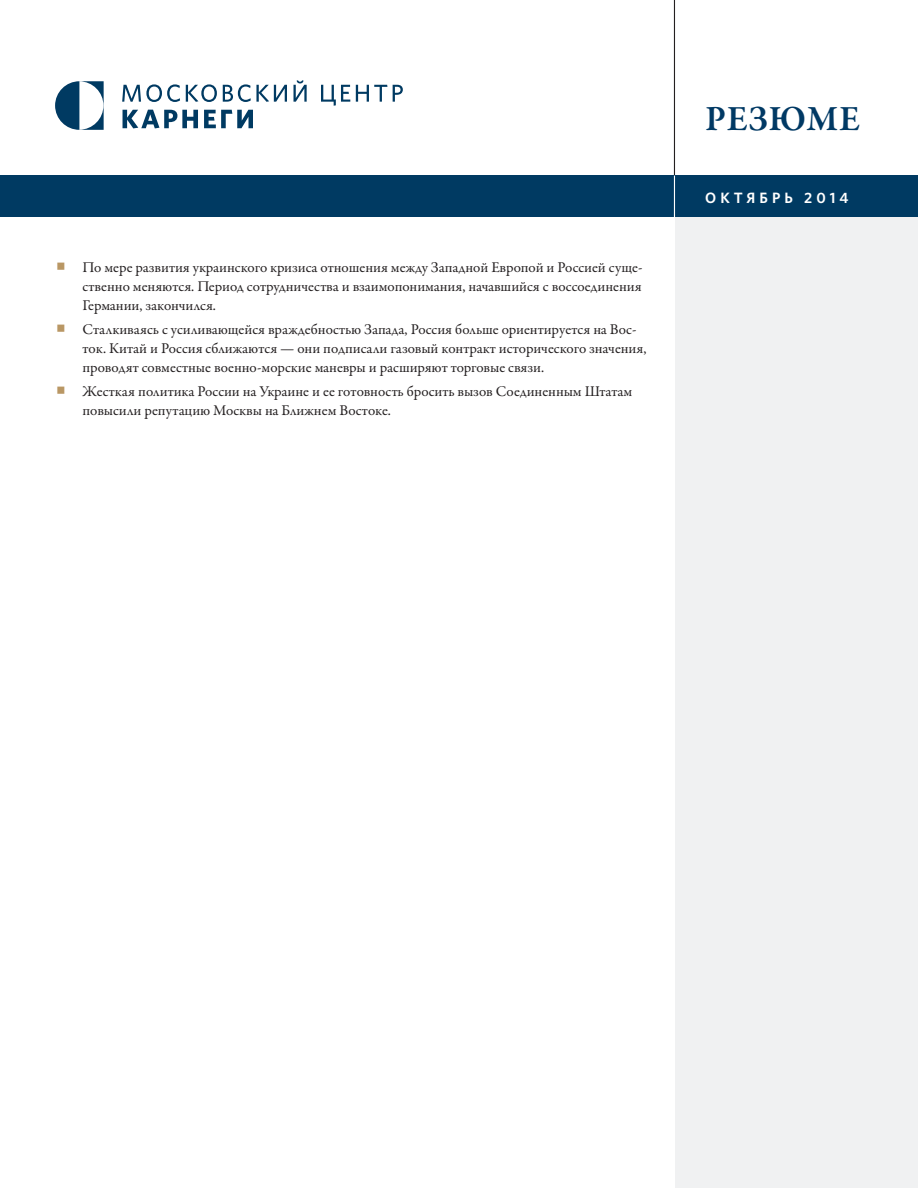
<style>
.page{position:relative;width:918px;height:1188px;background:#fff}
.page>*{position:absolute;margin:0;border:0;box-sizing:border-box;transform-origin:0 0}
.t1{font:600 36px "Garamond Premr Pro";letter-spacing:.02em;color:#003964}
.t2{font:15px/18.8px "Garamond Premr Pro";color:#231f20}
._00_Date{font:600 15px "Whitney";letter-spacing:.27em;color:#fff}
</style>
<div class="page">
<div style="left:675px;top:212px;width:243px;height:976px;background:#f0f1f2"></div>
<hr style="left:674px;top:0;width:1px;height:176px;background:#231f20">
<div style="left:0;top:176px;width:918px;height:41px;background:#003a62"></div>
<hr style="left:674px;top:176px;width:1px;height:41px;background:#fff">
<svg style="left:55px;top:81px;width:49px;height:49px"></svg>
<svg style="left:122px;top:84px;width:58px;height:18px"></svg>
<svg style="left:186px;top:84px;width:31px;height:18px"></svg>
<svg style="left:223px;top:84px;width:64px;height:18px"></svg>
<svg style="left:294px;top:80px;width:13px;height:22px"></svg>
<svg style="left:321px;top:85px;width:29px;height:21px"></svg>
<svg style="left:356px;top:85px;width:31px;height:17px"></svg>
<svg style="left:393px;top:85px;width:10px;height:17px"></svg>
<svg style="left:123px;top:110px;width:75px;height:18px"></svg>
<svg style="left:204px;top:110px;width:49px;height:18px"></svg>
<p class="t2" style="left:82px;top:258px;width:562px">По мере развития украинского кризиса отношения между Западной Европой и Россией суще-</p>
<p class="t2" style="left:82px;top:296px;width:135px">Германии, закончился.</p>
<p class="t2" style="left:82px;top:339px;width:566px">ток. Китай и Россия сближаются — они подписали газовый контракт исторического значения,</p>
<p class="t2" style="left:82px;top:277px;width:561px">ственно меняются. Период сотрудничества и взаимопонимания, начавшийся с воссоединения</p>
<p class="t2" style="left:82px;top:320px;width:556px">Сталкиваясь с усиливающейся враждебностью Запада, Россия больше ориентируется на Вос-</p>
<p class="t2" style="left:82px;top:358px;width:463px">проводят совместные военно-морские маневры и расширяют торговые связи.</p>
<p class="t2" style="left:82px;top:382px;width:551px">Жесткая политика России на Украине ееи готовность бросить вызов Соединенным Штатам повысили репутацию Москвы на Ближнем Востоке.</p>
<p class="t1" style="left:705px;top:97px;width:157px">РЕЗЮМЕ</p>
<p class="_00_Date" style="left:705px;top:187px;width:89px">ОКТЯБРЬ</p>
<p class="_00_Date" style="left:804px;top:187px;width:46px">2014</p>
</div>
